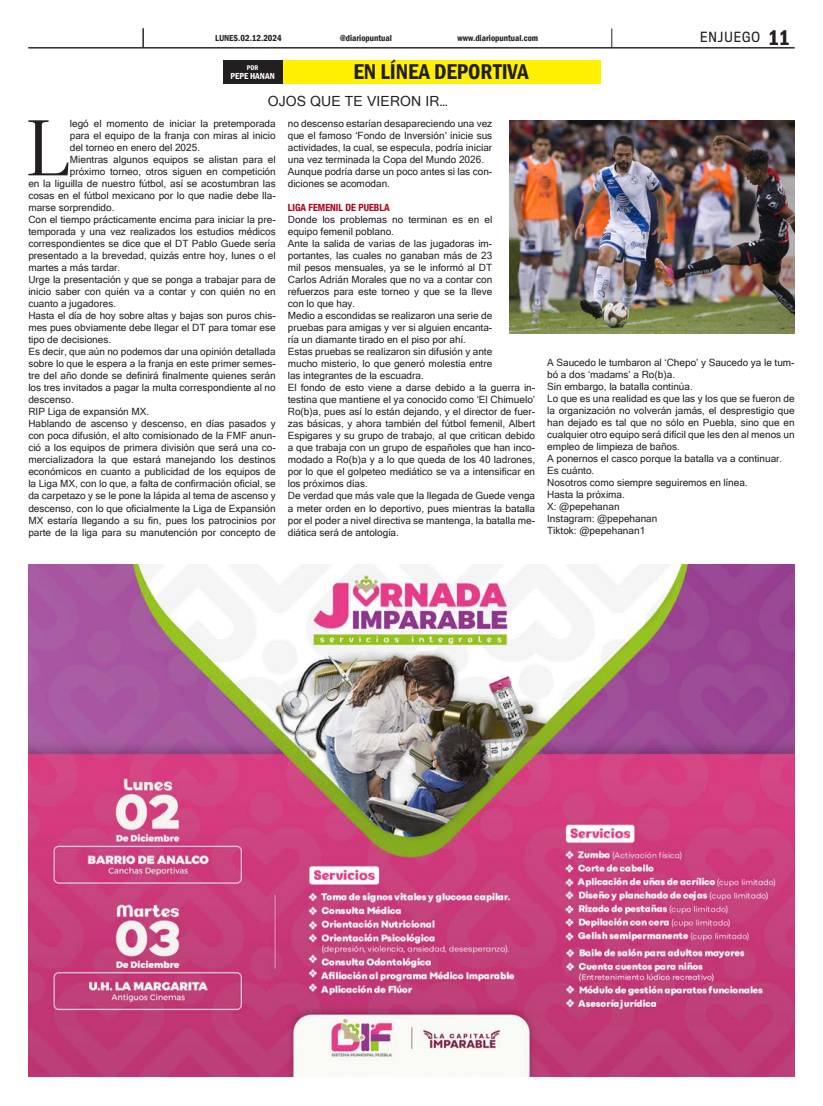
<style>
.page{position:relative;width:823px;height:1106px;background:#fff}
.page>*{position:absolute;margin:0;border:0;box-sizing:border-box;transform-origin:0 0}
.t1{font:78.6px "Acta Deck";color:#231f20}
.t2{font:600 condensed 22px "Franklin Gothic";color:#231f20}
.t3{font:14px "Microsoft Sans Serif";letter-spacing:.01em;color:#231f20}
.t4{font:13px "Titling Gothic FB Narrow";letter-spacing:.08em;color:#231f20}
.t5{font:10px/12px "Microsoft Sans Serif";color:#231f20;text-align:justify}
.t6{font:700 condensed 10px "Helvetica Neue LT Std";color:#a9011a}
.t7{font:600 condensed 9px "Franklin Gothic";color:#231f20}
.t8{font:600 condensed 9px "Franklin Gothic";color:#fff}
.t9{font:600 condensed 7px "Franklin Gothic";color:#fff}
</style>
<div class="page">
<svg style="left:611px;top:28px;width:1px;height:19px"></svg>
<hr style="left:28px;top:47px;width:766px;height:1px;background:#231f20">
<svg style="left:143px;top:28px;width:1px;height:19px"></svg>
<div style="left:224px;top:60px;width:375px;height:23px;background:#fff101"></div>
<div style="left:223px;top:60px;width:59px;height:23px;background:#231f20"></div>
<img style="left:28px;top:564px;width:766px;height:512px">
<img style="left:509px;top:120px;width:285px;height:213px">
<p class="t7" style="left:215px;top:32px;width:68px">LUNES.02.12.2024</p>
<p class="t7" style="left:340px;top:32px;width:53px">@diariopuntual</p>
<p class="t7" style="left:457px;top:32px;width:82px">www.diariopuntual.com</p>
<p class="t4" style="left:699px;top:30px;width:62px">ENJUEGO</p>
<p class="t2" style="left:767px;top:23px;width:23px">11</p>
<p class="t2" style="left:353px;top:57px;width:177px">EN LÍNEA DEPORTIVA</p>
<p class="t9" style="left:247px;top:63px;width:13px">POR</p>
<p class="t8" style="left:230px;top:70px;width:46px">PEPE HANAN</p>
<p class="t3" style="left:267px;top:93px;width:181px">OJOS QUE TE VIERON IR…</p>
<p class="t1" style="left:25px;top:102px;width:46px">L</p>
<p class="t5" style="left:70px;top:118px;width:207px">legó el momento de iniciar la pretemporada para el equipo de la franja con miras al inicio del torneo en enero del 2025.</p>
<p class="t5" style="left:70px;top:154px;width:207px">Mientras algunos equipos se alistan para el</p>
<p class="t5" style="left:70px;top:166px;width:207px">próximo torneo, otros siguen en competición</p>
<p class="t5" style="left:28px;top:178px;width:249px">en la liguilla de nuestro fútbol, así se acostumbran las</p>
<p class="t5" style="left:28px;top:190px;width:249px">cosas en el fútbol mexicano por lo que nadie debe lla-</p>
<p class="t5" style="left:28px;top:202px;width:88px">marse sorprendido.</p>
<p class="t5" style="left:28px;top:214px;width:249px">Con el tiempo prácticamente encima para iniciar la pre&shy;temporada y una vez realizados los estudios médicos correspondientes se dice que el DT Pablo Guede sería presentado a la brevedad, quizás entre hoy, lunes o el martes a más tardar.</p>
<p class="t5" style="left:28px;top:274px;width:249px">Urge la presentación y que se ponga a trabajar para de inicio saber con quién va a contar y con quién no en cuanto a jugadores.</p>
<p class="t5" style="left:28px;top:310px;width:249px">Hasta el día de hoy sobre altas y bajas son puros chis&shy;mes pues obviamente debe llegar el DT para tomar ese tipo de decisiones.</p>
<p class="t5" style="left:28px;top:346px;width:249px">Es decir, que aún no podemos dar una opinión detallada sobre lo que le espera a la franja en este primer semes&shy;tre del año donde se definirá finalmente quienes serán los tres invitados a pagar la multa correspondiente al no descenso.</p>
<p class="t5" style="left:28px;top:406px;width:122px">RIP Liga de expansión MX.</p>
<p class="t5" style="left:28px;top:418px;width:249px">Hablando de ascenso y descenso, en días pasados y con poca difusión, el alto comisionado de la FMF anun&shy;ció a los equipos de primera división que será una co&shy;mercializadora la que estará manejando los destinos económicos en cuanto a publicidad de los equipos de la Liga MX, con lo que, a falta de confirmación oficial, se da carpetazo y se le pone la lápida al tema de ascenso y descenso, con lo que oficialmente la Liga de Expansión MX estaría llegando a su fin, pues los patrocinios por parte de la liga para su manutención por concepto de</p>
<p class="t5" style="left:287px;top:118px;width:206px">no descenso estarían desapareciendo una vez que el famoso ‘Fondo de Inversión’ inicie sus actividades, la cual, se especula, podría iniciar una vez terminada la Copa del Mundo 2026.</p>
<p class="t5" style="left:287px;top:166px;width:206px">Aunque podría darse un poco antes si las con&shy;diciones se acomodan.</p>
<p class="t6" style="left:287px;top:202px;width:103px">LIGA FEMENIL DE PUEBLA</p>
<p class="t5" style="left:287px;top:214px;width:206px">Donde los problemas no terminan es en el equipo femenil poblano.</p>
<p class="t5" style="left:287px;top:238px;width:206px">Ante la salida de varias de las jugadoras im&shy;portantes, las cuales no ganaban más de 23 mil pesos mensuales, ya se le informó al DT Carlos Adrián Morales que no va a contar con refuerzos para este torneo y que se la lleve con lo que hay.</p>
<p class="t5" style="left:287px;top:310px;width:206px">Medio a escondidas se realizaron una serie de pruebas para amigas y ver si alguien encanta&shy;ría un diamante tirado en el piso por ahí.</p>
<p class="t5" style="left:287px;top:346px;width:206px">Estas pruebas se realizaron sin difusión y ante mucho misterio, lo que generó molestia entre las integrantes de la escuadra.</p>
<p class="t5" style="left:287px;top:382px;width:249px">El fondo de esto viene a darse debido a la guerra in&shy;testina que mantiene el ya conocido como ‘El Chimuelo’ Ro(b)a, pues así lo están dejando, y el director de fuer&shy;zas básicas, y ahora también del fútbol femenil, Albert Espigares y su grupo de trabajo, al que critican debido a que trabaja con un grupo de españoles que han inco&shy;modado a Ro(b)a y a lo que queda de los 40 ladrones, por lo que el golpeteo mediático se va a intensificar en los próximos días.</p>
<p class="t5" style="left:287px;top:490px;width:249px">De verdad que más vale que la llegada de Guede venga a meter orden en lo deportivo, pues mientras la batalla por el poder a nivel directiva se mantenga, la batalla me&shy;diática será de antología.</p>
<p class="t5" style="left:547px;top:356px;width:249px">A Saucedo le tumbaron al ‘Chepo’ y Saucedo ya le tum&shy;bó a dos ‘madams’ a Ro(b)a.</p>
<p class="t5" style="left:547px;top:380px;width:147px">Sin embargo, la batalla continúa.</p>
<p class="t5" style="left:547px;top:392px;width:249px">Lo que es una realidad es que las y los que se fueron de la organización no volverán jamás, el desprestigio que han dejado es tal que no sólo en Puebla, sino que en cualquier otro equipo será difícil que les den al menos un empleo de limpieza de baños.</p>
<p class="t5" style="left:547px;top:452px;width:236px">A ponernos el casco porque la batalla va a continuar.</p>
<p class="t5" style="left:547px;top:464px;width:49px">Es cuánto.</p>
<p class="t5" style="left:547px;top:476px;width:202px">Nosotros como siempre seguiremos en línea.</p>
<p class="t5" style="left:547px;top:488px;width:79px">Hasta la próxima.</p>
<p class="t5" style="left:547px;top:500px;width:74px">X: @pepehanan</p>
<p class="t5" style="left:547px;top:512px;width:112px">Instagram: @pepehanan</p>
<p class="t5" style="left:547px;top:524px;width:99px">Tiktok: @pepehanan1</p>
</div>
